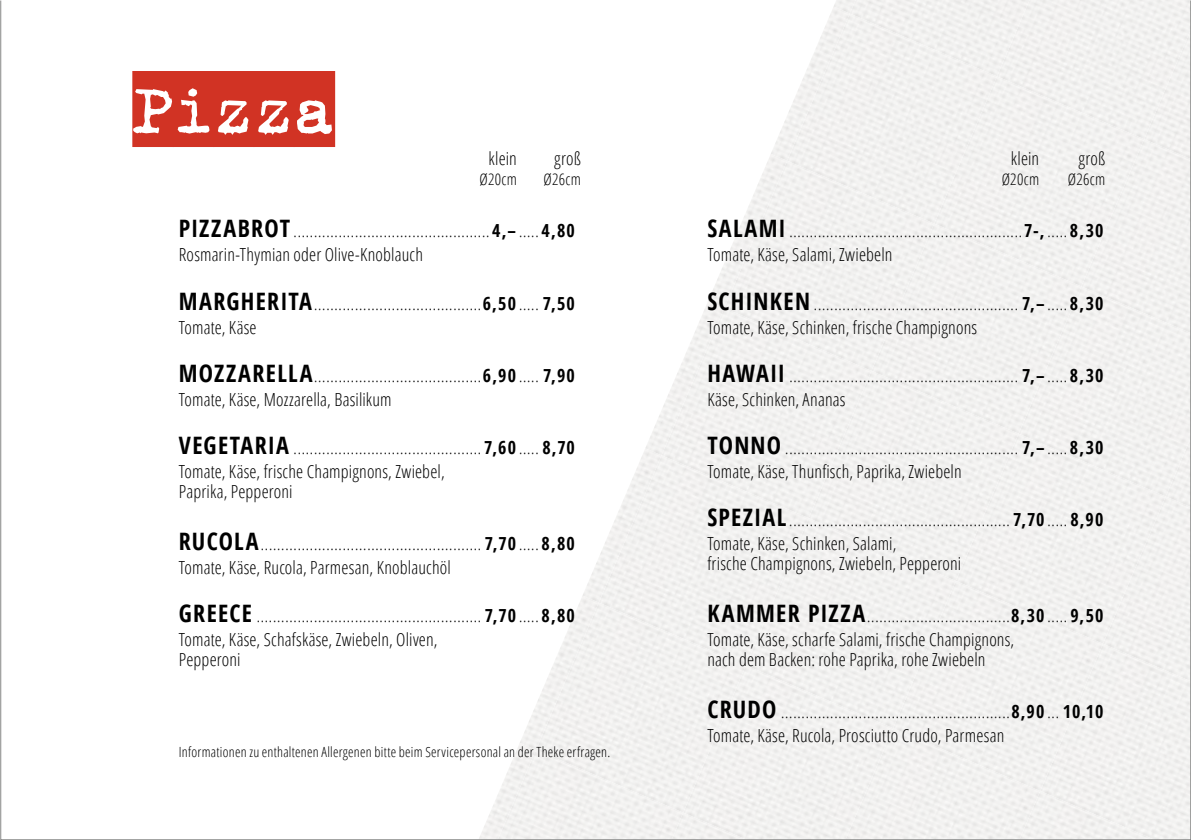
<style>
.page{position:relative;width:1191px;height:840px;background:#fff}
.page>*{position:absolute;margin:0;border:0;box-sizing:border-box;transform-origin:0 0}
.t1{font:76px "Trixie Cameo";letter-spacing:-.02em;color:#d13324}
.t2{font:300 condensed 18px/20px "Open Sans";letter-spacing:.01em;color:#000}
.t3{font:300 condensed 16px "Open Sans";letter-spacing:.02em;color:#000}
.t4{font:300 condensed 14px "Open Sans";letter-spacing:.02em;color:#000}
.s1{font-weight:700;font-size:24px}
.s2{font-weight:700;font-size:18px}
</style>
<div class="page">
<div style="left:1103px;top:643px;width:86px;height:194px;background:#f2f1f0"></div>
<div style="left:1040px;top:790px;width:144px;height:47px;background:#f2f1f0"></div>
<div style="left:1081px;top:286px;width:108px;height:210px;background:#f2f1f0"></div>
<div style="left:1018px;top:433px;width:147px;height:210px;background:#f2f1f0"></div>
<div style="left:956px;top:580px;width:147px;height:210px;background:#f2f1f0"></div>
<div style="left:893px;top:727px;width:147px;height:110px;background:#f2f1f0"></div>
<div style="left:997px;top:76px;width:147px;height:210px;background:#f2f1f0"></div>
<div style="left:934px;top:223px;width:147px;height:210px;background:#f2f1f0"></div>
<div style="left:871px;top:370px;width:147px;height:210px;background:#f2f1f0"></div>
<div style="left:808px;top:518px;width:148px;height:209px;background:#f2f1f0"></div>
<div style="left:746px;top:665px;width:147px;height:172px;background:#f2f1f0"></div>
<div style="left:683px;top:812px;width:136px;height:25px;background:#f2f1f0"></div>
<div style="left:865px;top:2px;width:170px;height:74px;background:#f2f1f0"></div>
<div style="left:850px;top:14px;width:147px;height:209px;background:#f2f1f0"></div>
<div style="left:787px;top:161px;width:147px;height:209px;background:#f2f1f0"></div>
<div style="left:724px;top:308px;width:147px;height:210px;background:#f2f1f0"></div>
<div style="left:661px;top:455px;width:147px;height:210px;background:#f2f1f0"></div>
<div style="left:599px;top:602px;width:147px;height:210px;background:#f2f1f0"></div>
<div style="left:536px;top:749px;width:147px;height:88px;background:#f2f1f0"></div>
<h1 class="t1" style="left:132px;top:68px;width:204px">PIZZA</h1>
<p class="t2" style="left:488px;top:148px;width:30px">klein</p>
<p class="t2" style="left:554px;top:148px;width:28px">groß</p>
<p class="t3" style="left:479px;top:169px;width:39px">Ø20cm</p>
<p class="t3" style="left:543px;top:169px;width:39px">Ø26cm</p>
<p class="t3" style="left:179px;top:221px;width:398px"><span class="s1">PIZZABROT</span> ................................................ <span class="s2">4,–</span> ..... <span class="s2">4,80</span></p>
<p class="t2" style="left:179px;top:244px;width:246px">Rosmarin-Thymian oder Olive-Knoblauch</p>
<p class="t3" style="left:179px;top:293px;width:398px"><span class="s1">MARGHERITA</span>.........................................<span class="s2">6,50</span> ..... <span class="s2">7,50</span></p>
<p class="t2" style="left:179px;top:316px;width:79px">Tomate, Käse</p>
<p class="t3" style="left:179px;top:365px;width:398px"><span class="s1">MOZZARELLA</span>.........................................<span class="s2">6,90</span> ..... <span class="s2">7,90</span></p>
<p class="t2" style="left:179px;top:388px;width:214px">Tomate, Käse, Mozzarella, Basilikum</p>
<p class="t3" style="left:179px;top:437px;width:397px"><span class="s1">VEGETARIA</span> .............................................. <span class="s2">7,60</span> ..... <span class="s2">8,70</span></p>
<p class="t2" style="left:179px;top:460px;width:267px">Tomate, Käse, frische Champignons, Zwiebel,<br>Paprika, Pepperoni</p>
<p class="t3" style="left:179px;top:533px;width:398px"><span class="s1">RUCOLA</span>...................................................... <span class="s2">7,70</span> ..... <span class="s2">8,80</span></p>
<p class="t2" style="left:179px;top:556px;width:273px">Tomate, Käse, Rucola, Parmesan, Knoblauchöl</p>
<p class="t3" style="left:179px;top:605px;width:398px"><span class="s1">GREECE</span> ....................................................... <span class="s2">7,70</span> ..... <span class="s2">8,80</span></p>
<p class="t2" style="left:179px;top:628px;width:260px">Tomate, Käse, Schafskäse, Zwiebeln, Oliven,<br>Pepperoni</p>
<p class="t4" style="left:179px;top:742px;width:433px">Informationen zu enthaltenen Allergenen bitte beim Servicepersonal an der Theke erfragen.</p>
<p class="t2" style="left:1010px;top:148px;width:30px">klein</p>
<p class="t2" style="left:1078px;top:148px;width:28px">groß</p>
<p class="t3" style="left:1001px;top:169px;width:39px">Ø20cm</p>
<p class="t3" style="left:1067px;top:169px;width:39px">Ø26cm</p>
<p class="t3" style="left:707px;top:221px;width:398px"><span class="s1">SALAMI</span> .........................................................<span class="s2">7-,</span> ..... <span class="s2">8,30</span></p>
<p class="t2" style="left:707px;top:244px;width:187px">Tomate, Käse, Salami, Zwiebeln</p>
<p class="t3" style="left:707px;top:293px;width:398px"><span class="s1">SCHINKEN</span> .................................................. <span class="s2">7,–</span> ..... <span class="s2">8,30</span></p>
<p class="t2" style="left:707px;top:316px;width:271px">Tomate, Käse, Schinken, frische Champignons</p>
<p class="t3" style="left:707px;top:365px;width:398px"><span class="s1">HAWAII</span> ........................................................ <span class="s2">7,–</span> ..... <span class="s2">8,30</span></p>
<p class="t2" style="left:707px;top:388px;width:140px">Käse, Schinken, Ananas</p>
<p class="t3" style="left:707px;top:437px;width:398px"><span class="s1">TONNO</span> ......................................................... <span class="s2">7,–</span> ..... <span class="s2">8,30</span></p>
<p class="t2" style="left:707px;top:460px;width:256px">Tomate, Käse, Thunfisch, Paprika, Zwiebeln</p>
<p class="t3" style="left:707px;top:509px;width:398px"><span class="s1">SPEZIAL</span> ...................................................... <span class="s2">7,70</span> ..... <span class="s2">8,90</span></p>
<p class="t2" style="left:707px;top:532px;width:255px">Tomate, Käse, Schinken, Salami,<br>frische Champignons, Zwiebeln, Pepperoni</p>
<p class="t3" style="left:707px;top:605px;width:398px"><span class="s1">KAMMER PIZZA</span>...................................<span class="s2">8,30</span> ..... <span class="s2">9,50</span></p>
<p class="t2" style="left:707px;top:628px;width:308px">Tomate, Käse, scharfe Salami, frische Champignons, nach dem Backen: rohe Paprika, rohe Zwiebeln</p>
<p class="t3" style="left:707px;top:701px;width:398px"><span class="s1">CRUDO</span> ........................................................<span class="s2">8,90</span> ... <span class="s2">10,10</span></p>
<p class="t2" style="left:707px;top:724px;width:299px">Tomate, Käse, Rucola, Prosciutto Crudo, Parmesan</p>
</div>
